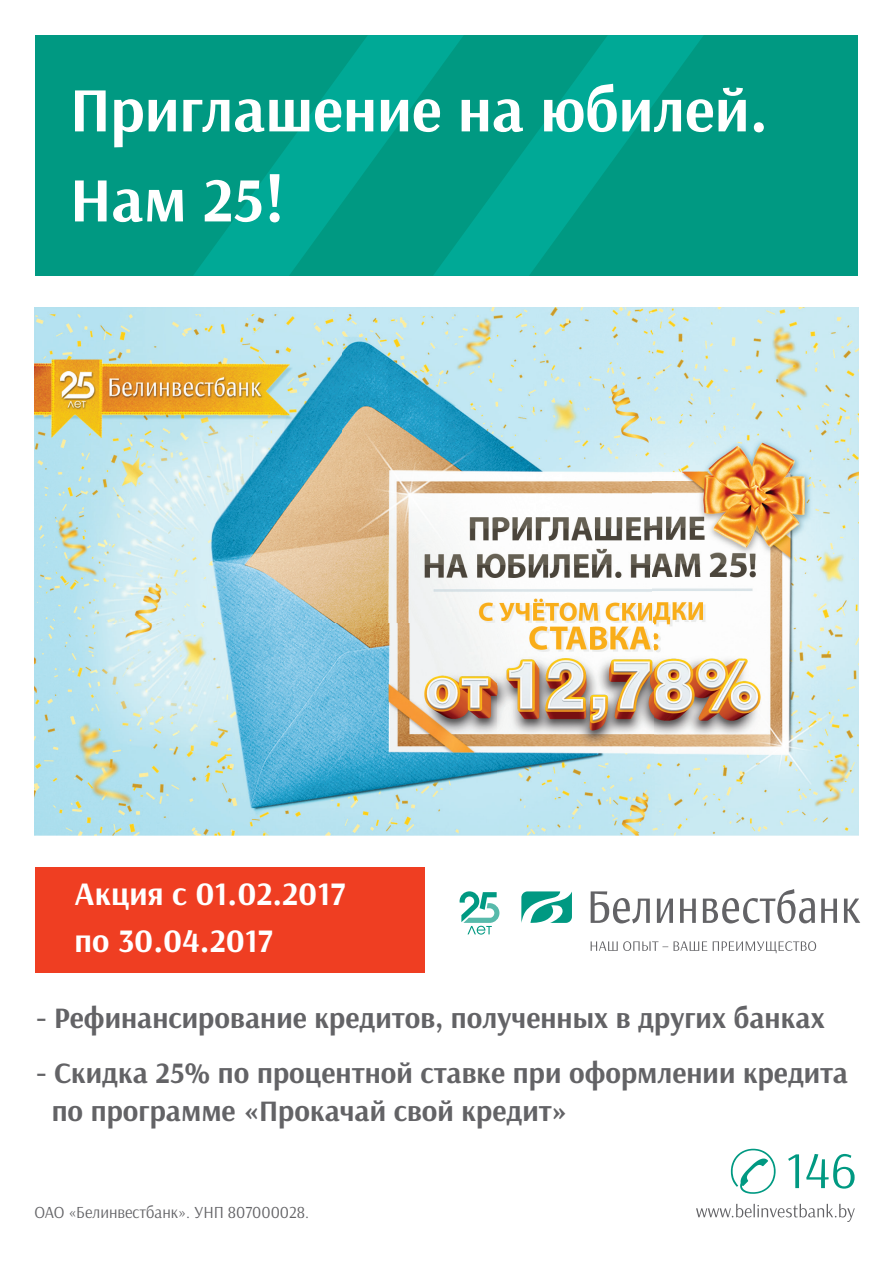
<style>
.page{position:relative;width:893px;height:1263px;background:#fff}
.page>*{position:absolute;margin:0;border:0;box-sizing:border-box;transform-origin:0 0}
.t1{font:700 63px/90px "Arsenal";color:#fff}
.t2{font:700 33px/46.5px "Arsenal";color:#fff}
.t3{font:700 29.7px/38.2px "Arsenal";color:#636366}
.t4{font:16.95px "Arsenal";color:#636366;scale:.96 1}
</style>
<div class="page">
<img style="left:34px;top:308px;width:825px;height:527px">
<div style="left:35px;top:867px;width:389px;height:105px;background:#ef3e22"></div>
<div style="left:35px;top:35px;width:823px;height:241px;background:#009982"></div>
<svg style="left:464px;top:35px;width:239px;height:241px"></svg>
<svg style="left:193px;top:35px;width:271px;height:241px"></svg>
<svg style="left:731px;top:1149px;width:45px;height:45px"></svg>
<svg style="left:788px;top:1154px;width:67px;height:34px"></svg>
<svg style="left:696px;top:1204px;width:159px;height:18px"></svg>
<svg style="left:591px;top:941px;width:225px;height:12px"></svg>
<svg style="left:521px;top:891px;width:51px;height:32px"></svg>
<svg style="left:591px;top:891px;width:59px;height:32px"></svg>
<svg style="left:821px;top:898px;width:16px;height:25px"></svg>
<svg style="left:657px;top:898px;width:16px;height:25px"></svg>
<svg style="left:844px;top:898px;width:16px;height:25px"></svg>
<svg style="left:703px;top:889px;width:112px;height:35px"></svg>
<svg style="left:680px;top:898px;width:16px;height:25px"></svg>
<svg style="left:460px;top:891px;width:39px;height:43px"></svg>
<h1 class="t1" style="left:70px;top:67px;width:700px">Приглашение на юбилей.<br>Нам 25!</h1>
<p class="t2" style="left:75px;top:871px;width:272px">Акция с 01.02.2017 по 30.04.2017</p>
<p class="t3" style="left:37px;top:999px;width:790px">- Рефинансирование кредитов, полученных в других банках</p>
<p class="t3" style="left:52px;top:1055px;width:798px;text-indent:-15px">- Скидка 25% по процентной ставке при оформлении кредита по программе «Прокачай свой кредит»</p>
<p class="t4" style="left:34px;top:1202px;width:288px">ОАО «Белинвестбанк». УНП 807000028.</p>
</div>
